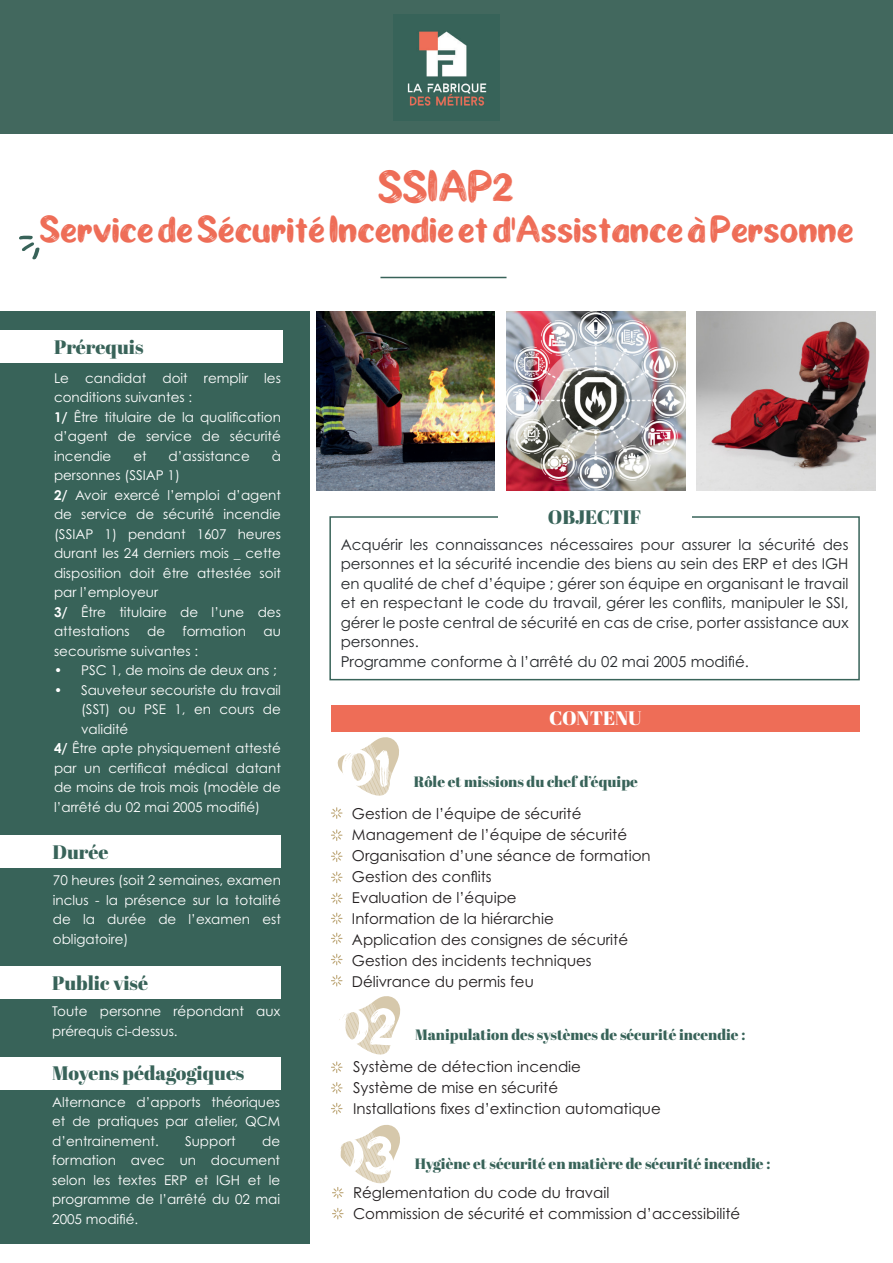
<style>
.page{position:relative;width:893px;height:1263px;background:#fff}
.page>*{position:absolute;margin:0;border:0;box-sizing:border-box;transform-origin:0 0}
.t1{font:55.2px "Ghiya Strokes";color:#fff}
.t2{font:42px "Ghiya Strokes";color:#ee6d57}
.t3{font:36px "Ghiya Strokes Accents";color:#ee6d57}
.t4{font:19.5px "Abril Fatface";color:#386359}
.t5{font:19.5px "Abril Fatface";color:#fff}
.t6{font:15px "Century Gothic Pro";color:#231f20}
.t7{font:15px/19.5px "Century Gothic Pro";color:#26292c;text-align:justify}
.t8{font:15px "Abril Fatface";color:#386359}
.t9{font:13.5px/19.5px "Century Gothic Pro";color:#fff;text-align:justify}
.s1{font-weight:700}
</style>
<div class="page">
<div style="left:0;top:0;width:893px;height:133px;background:#42685e"></div>
<hr style="left:380px;top:277px;width:126px;height:1px;background:#386359">
<svg style="left:19px;top:235px;width:21px;height:25px"></svg>
<img style="left:316px;top:311px;width:179px;height:179px">
<img style="left:506px;top:311px;width:179px;height:179px">
<img style="left:697px;top:311px;width:178px;height:179px">
<div style="left:329px;top:516px;width:531px;height:164px;border:2px solid #386359"></div>
<div style="left:0;top:311px;width:310px;height:933px;background:#386359"></div>
<div style="left:331px;top:705px;width:529px;height:26px;background:#ee6d57"></div>
<svg style="left:337px;top:737px;width:62px;height:59px"></svg>
<svg style="left:338px;top:996px;width:63px;height:58px"></svg>
<svg style="left:331px;top:807px;width:11px;height:12px"></svg>
<svg style="left:331px;top:850px;width:11px;height:12px"></svg>
<svg style="left:331px;top:893px;width:11px;height:11px"></svg>
<svg style="left:331px;top:933px;width:11px;height:11px"></svg>
<svg style="left:331px;top:829px;width:11px;height:12px"></svg>
<svg style="left:331px;top:871px;width:11px;height:12px"></svg>
<svg style="left:331px;top:913px;width:11px;height:11px"></svg>
<svg style="left:331px;top:954px;width:11px;height:11px"></svg>
<svg style="left:331px;top:975px;width:11px;height:11px"></svg>
<svg style="left:331px;top:1061px;width:11px;height:12px"></svg>
<svg style="left:331px;top:1082px;width:12px;height:12px"></svg>
<svg style="left:331px;top:1103px;width:11px;height:11px"></svg>
<div style="left:0;top:331px;width:282px;height:32px;background:#fff"></div>
<div style="left:0;top:966px;width:280px;height:32px;background:#fff"></div>
<div style="left:498px;top:510px;width:193px;height:14px;background:#fff"></div>
<div style="left:0;top:836px;width:280px;height:32px;background:#fff"></div>
<svg style="left:332px;top:1125px;width:68px;height:73px"></svg>
<svg style="left:332px;top:1208px;width:12px;height:11px"></svg>
<img style="left:394px;top:15px;width:105px;height:106px">
<div style="left:0;top:1057px;width:280px;height:32px;background:#fff"></div>
<p class="t2" style="left:379px;top:169px;width:137px">SSIAP2</p>
<p class="t3" style="left:39px;top:215px;width:815px">Service de Sécurité Incendie et d’Assistance à Personne</p>
<p class="t4" style="left:54px;top:334px;width:91px">Prérequis</p>
<p class="t9" style="left:54px;top:368px;width:228px">Le candidat doit remplir les conditions suivantes :</p>
<p class="t9" style="left:54px;top:407px;width:228px"><span class="s1">1/</span> Être titulaire de la qualification d’agent de service de sécurité incendie</p>
<p class="t9" style="left:133px;top:446px;width:15px">et</p>
<p class="t9" style="left:169px;top:446px;width:83px">d’assistance</p>
<p class="t9" style="left:272px;top:446px;width:11px">à</p>
<p class="t9" style="left:54px;top:465px;width:128px">personnes (SSIAP 1)</p>
<p class="t9" style="left:54px;top:485px;width:228px"><span class="s1">2/</span> Avoir exercé l’emploi d’agent de service de sécurité incendie (SSIAP 1) pendant 1607 heures durant les 24 derniers mois _ cette disposition doit être attestée soit par l’employeur</p>
<p class="t9" style="left:54px;top:602px;width:228px"><span class="s1">3/</span> Être titulaire de l’une des attestations</p>
<p class="t9" style="left:147px;top:621px;width:20px">de</p>
<p class="t9" style="left:182px;top:621px;width:65px">formation</p>
<p class="t9" style="left:263px;top:621px;width:19px">au</p>
<p class="t9" style="left:54px;top:641px;width:146px">secourisme suivantes :</p>
<p class="t9" style="left:54px;top:660px;width:224px">• PSC 1, de moins de deux ans ;</p>
<p class="t9" style="left:81px;top:680px;width:201px;text-indent:-27px">• Sauveteur secouriste du travail (SST) ou PSE 1, en cours de validité</p>
<p class="t9" style="left:54px;top:738px;width:228px"><span class="s1">4/</span> Être apte physiquement attesté par un certificat médical datant de moins de trois mois (modèle de l’arrêté du 02 mai 2005 modifié)</p>
<p class="t4" style="left:53px;top:838px;width:58px">Durée</p>
<p class="t9" style="left:53px;top:870px;width:230px">70 heures (soit 2 semaines, examen inclus - la présence sur la totalité de la durée de l’examen est obligatoire)</p>
<p class="t4" style="left:52px;top:969px;width:97px">Public visé</p>
<p class="t9" style="left:52px;top:1001px;width:229px">Toute personne répondant aux prérequis ci-dessus.</p>
<p class="t4" style="left:52px;top:1060px;width:194px">Moyens pédagogiques</p>
<p class="t9" style="left:52px;top:1092px;width:229px">Alternance d’apports théoriques et de pratiques par atelier, QCM d’entrainement.</p>
<p class="t9" style="left:52px;top:1131px;width:230px;text-indent:210px">de formation avec un document selon les textes ERP et IGH et le programme de l’arrêté du 02 mai 2005 modifié.</p>
<p class="t9" style="left:185px;top:1131px;width:52px">Support</p>
<p class="t4" style="left:548px;top:504px;width:95px">OBJECTIF</p>
<p class="t7" style="left:341px;top:534px;width:509px">Acquérir les connaissances nécessaires pour assurer la sécurité des personnes et la sécurité incendie des biens au sein des ERP et des IGH en qualité de chef d’équipe ; gérer son équipe en organisant le travail et en respectant le code du travail, gérer les conflits, manipuler le SSI, gérer le poste central de sécurité en cas de crise, porter assistance aux personnes.</p>
<p class="t7" style="left:341px;top:651px;width:410px">Programme conforme à l’arrêté du 02 mai 2005 modifié.</p>
<p class="t1" style="left:342px;top:743px;width:51px">01</p>
<p class="t5" style="left:549px;top:705px;width:94px">CONTENU</p>
<p class="t8" style="left:414px;top:771px;width:225px">Rôle et missions du chef d’équipe</p>
<p class="t6" style="left:352px;top:804px;width:231px">Gestion de l’équipe de sécurité</p>
<p class="t6" style="left:352px;top:825px;width:277px">Management de l’équipe de sécurité</p>
<p class="t6" style="left:352px;top:846px;width:300px">Organisation d’une séance de formation</p>
<p class="t6" style="left:352px;top:867px;width:141px">Gestion des conflits</p>
<p class="t6" style="left:352px;top:888px;width:166px">Evaluation de l’équipe</p>
<p class="t6" style="left:352px;top:909px;width:203px">Information de la hiérarchie</p>
<p class="t6" style="left:352px;top:930px;width:278px">Application des consignes de sécurité</p>
<p class="t6" style="left:352px;top:951px;width:241px">Gestion des incidents techniques</p>
<p class="t6" style="left:352px;top:972px;width:183px">Délivrance du permis feu</p>
<p class="t1" style="left:336px;top:1002px;width:63px">02</p>
<p class="t8" style="left:415px;top:1024px;width:332px">Manipulation des systèmes de sécurité incendie :</p>
<p class="t6" style="left:353px;top:1057px;width:229px">Système de détection incendie</p>
<p class="t6" style="left:353px;top:1078px;width:206px">Système de mise en sécurité</p>
<p class="t6" style="left:353px;top:1099px;width:309px">Installations fixes d’extinction automatique</p>
<p class="t1" style="left:331px;top:1131px;width:66px">03</p>
<p class="t8" style="left:415px;top:1153px;width:357px">Hygiène et sécurité en matière de sécurité incendie :</p>
<p class="t6" style="left:353px;top:1184px;width:258px">Réglementation du code du travail</p>
<p class="t6" style="left:353px;top:1205px;width:389px">Commission de sécurité et commission d’accessibilité</p>
</div>
